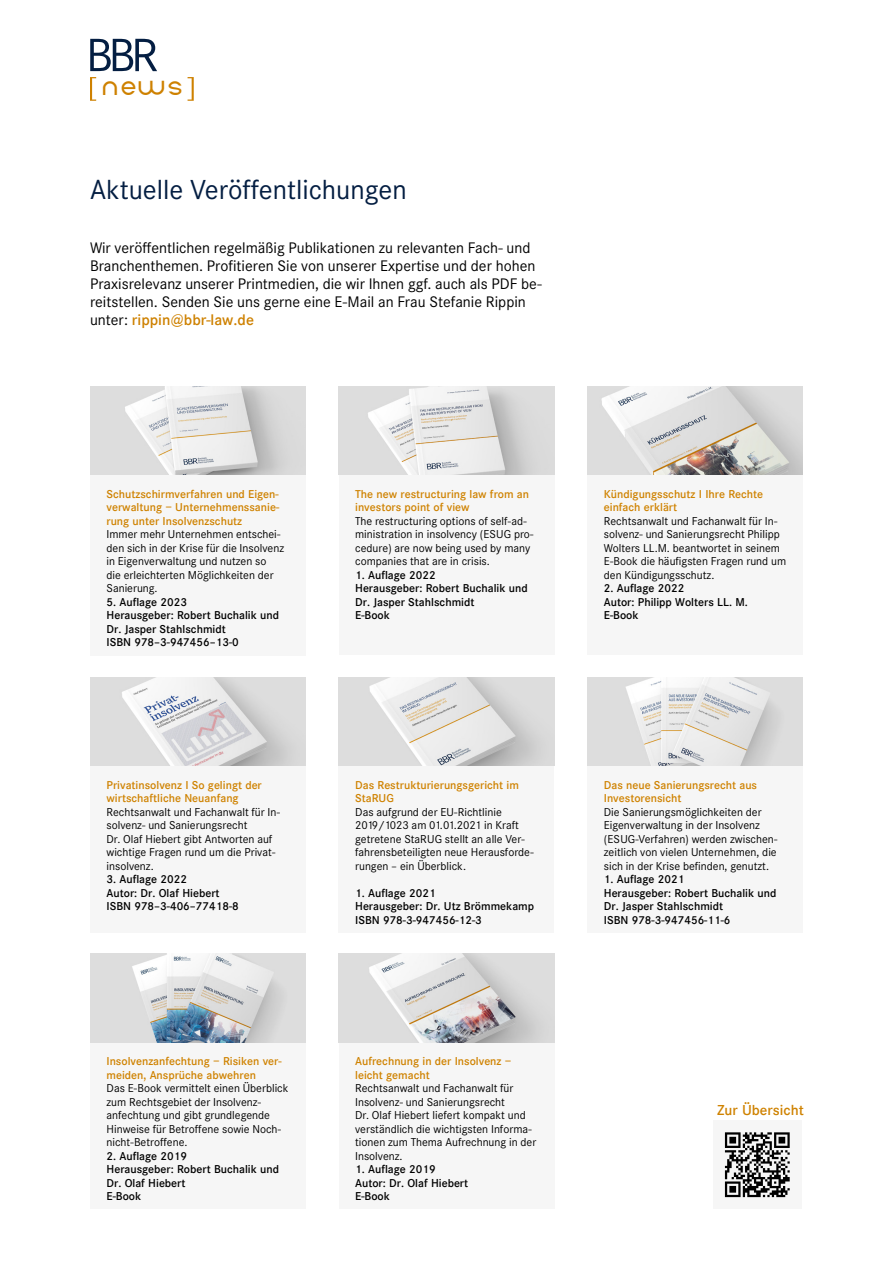
<style>
.page{position:relative;width:893px;height:1263px;background:#fff}
.page>*{position:absolute;margin:0;border:0;box-sizing:border-box;transform-origin:0 0}
.t1{font:27px "Corporate SBQ";color:#041e42}
.t2{font:19.95px "Edition";color:#ce8100}
.t3{font:15px/18px "Corporate SBQ";color:#000}
.t4{font:500 14.25px "Corporate SBQ";color:#cf8200}
.t5{font:11.25px/13.5px "Corporate SBQ";color:#000}
.t6{font:500 11.25px/13.5px "Corporate SBQ";color:#000}
.t7{font:500 11.25px/13.5px "Corporate SBQ";color:#cf8200}
.s1{font-weight:500;color:#ce8100}
</style>
<div class="page">
<svg style="left:90px;top:39px;width:67px;height:32px"></svg>
<svg style="left:90px;top:77px;width:6px;height:24px"></svg>
<svg style="left:188px;top:77px;width:6px;height:24px"></svg>
<div style="left:90px;top:728px;width:216px;height:204px;background:#f6f6f6"></div>
<img style="left:90px;top:677px;width:216px;height:89px">
<div style="left:587px;top:437px;width:216px;height:218px;background:#f6f6f6"></div>
<img style="left:587px;top:386px;width:216px;height:89px">
<div style="left:339px;top:437px;width:215px;height:218px;background:#f6f6f6"></div>
<img style="left:339px;top:386px;width:215px;height:89px">
<div style="left:339px;top:766px;width:215px;height:166px;background:#f6f6f6"></div>
<img style="left:339px;top:677px;width:215px;height:89px">
<div style="left:90px;top:475px;width:216px;height:180px;background:#f6f6f6"></div>
<img style="left:90px;top:386px;width:216px;height:89px">
<div style="left:90px;top:1042px;width:216px;height:167px;background:#f6f6f6"></div>
<img style="left:90px;top:954px;width:216px;height:88px">
<div style="left:587px;top:766px;width:216px;height:166px;background:#f6f6f6"></div>
<img style="left:587px;top:677px;width:216px;height:89px">
<div style="left:339px;top:1042px;width:215px;height:167px;background:#f6f6f6"></div>
<img style="left:339px;top:954px;width:215px;height:88px">
<div style="left:713px;top:1120px;width:89px;height:89px;background:#f6f6f6"></div>
<svg style="left:725px;top:1132px;width:65px;height:65px"></svg>
<h2 class="t2" style="left:103px;top:78px;width:82px">NEWS</h2>
<h1 class="t1" style="left:90px;top:174px;width:318px">Aktuelle Veröffentlichungen</h1>
<p class="t3" style="left:90px;top:239px;width:453px">Wir veröffentlichen regelmäßig Publikationen zu relevanten Fach- und Branchenthemen. Profitieren Sie von unserer Expertise und der hohen Praxisrelevanz unserer Printmedien, die wir Ihnen ggf. auch als PDF be&shy;reitstellen. Senden Sie uns gerne eine E‑Mail an Frau Stefanie Rippin unter: <span class="s1">rippin@bbr-law.de</span></p>
<p class="t7" style="left:106px;top:487px;width:174px;text-align:justify">Schutzschirmverfahren und Eigen&shy;verwaltung — Unternehmenssanie&shy;rung unter Insolvenzschutz</p>
<p class="t5" style="left:106px;top:528px;width:179px">Immer mehr Unternehmen entschei&shy;den sich in der Krise für die Insolvenz in Eigenverwaltung und nutzen so<br>die erleichterten Möglichkeiten der<br>Sanierung.</p>
<p class="t6" style="left:106px;top:595px;width:174px">5. Auflage 2023<br>Herausgeber: Robert Buchalik und<br>Dr. Jasper Stahlschmidt<br>ISBN 978–3‑947456–13‑0</p>
<p class="t7" style="left:106px;top:778px;width:157px">Privatinsolvenz I So gelingt der wirtschaftliche Neuanfang</p>
<p class="t5" style="left:106px;top:805px;width:175px">Rechtsanwalt und Fachanwalt für In&shy;solvenz- und Sanierungsrecht<br>Dr. Olaf Hiebert gibt Antworten auf wichtige Fragen rund um die Privat&shy;insolvenz.</p>
<p class="t6" style="left:106px;top:873px;width:134px">3. Auflage 2022<br>Autor: Dr. Olaf Hiebert<br>ISBN 978–3‑406–77418‑8</p>
<p class="t7" style="left:106px;top:1055px;width:177px">Insolvenzanfechtung — Risiken ver&shy;meiden, Ansprüche abwehren</p>
<p class="t5" style="left:106px;top:1081px;width:183px">Das E‑Book vermittelt einen Überblick zum Rechtsgebiet der Insolvenz&shy;anfechtung und gibt grundlegende<br>Hinweise für Betroffene sowie Noch&shy;nicht-Betroffene.</p>
<p class="t6" style="left:106px;top:1149px;width:174px">2. Auflage 2019<br>Herausgeber: Robert Buchalik und<br>Dr. Olaf Hiebert<br>E-Book</p>
<p class="t7" style="left:355px;top:487px;width:175px">The new restructuring law from an investors point of view</p>
<p class="t5" style="left:355px;top:514px;width:180px">The restructuring options of self-ad&shy;ministration in insolvency (ESUG pro&shy;cedure) are now being used by many companies that are in crisis.</p>
<p class="t6" style="left:355px;top:568px;width:174px">1. Auflage 2022<br>Herausgeber: Robert Buchalik und<br>Dr. Jasper Stahlschmidt<br>E-Book</p>
<p class="t7" style="left:355px;top:778px;width:165px">Das Restrukturierungsgericht im<br>StaRUG</p>
<p class="t5" style="left:355px;top:805px;width:180px">Das aufgrund der EU-Richtlinie 2019/1023 am 01.01.2021 in Kraft getretene StaRUG stellt an alle Ver&shy;fahrensbeteiligten neue Herausforde&shy;rungen – ein Überblick.</p>
<p class="t6" style="left:355px;top:886px;width:180px">1. Auflage 2021<br>Herausgeber: Dr. Utz Brömmekamp<br>ISBN 978-3-947456-12-3</p>
<p class="t7" style="left:355px;top:1055px;width:158px">Aufrechnung in der Insolvenz — leicht gemacht</p>
<p class="t5" style="left:355px;top:1081px;width:183px">Rechtsanwalt und Fachanwalt für<br>Insolvenz- und Sanierungsrecht<br>Dr. Olaf Hiebert liefert kompakt und verständlich die wichtigsten Informa&shy;tionen zum Thema Aufrechnung in der<br>Insolvenz.</p>
<p class="t6" style="left:355px;top:1163px;width:115px">1. Auflage 2019<br>Autor: Dr. Olaf Hiebert<br>E-Book</p>
<p class="t7" style="left:604px;top:487px;width:161px">Kündigungsschutz I Ihre Rechte einfach erklärt</p>
<p class="t5" style="left:604px;top:514px;width:184px">Rechtsanwalt und Fachanwalt für In&shy;solvenz- und Sanierungsrecht Philipp Wolters LL.M. beantwortet in seinem E‑Book die häufigsten Fragen rund um den Kündigungsschutz.</p>
<p class="t6" style="left:604px;top:582px;width:146px">2. Auflage 2022<br>Autor: Philipp Wolters LL. M.<br>E-Book</p>
<p class="t7" style="left:604px;top:778px;width:155px">Das neue Sanierungsrecht aus<br>Investorensicht</p>
<p class="t5" style="left:604px;top:805px;width:175px">Die Sanierungsmöglichkeiten der Eigenverwaltung in der Insolvenz (ESUG-Verfahren) werden zwischen&shy;zeitlich von vielen Unternehmen, die sich in der Krise befinden, genutzt.</p>
<p class="t6" style="left:604px;top:873px;width:174px">1. Auflage 2021<br>Herausgeber: Robert Buchalik und<br>Dr. Jasper Stahlschmidt<br>ISBN 978-3-947456-11-6</p>
<p class="t4" style="left:717px;top:1102px;width:88px">Zur Übersicht</p>
</div>
